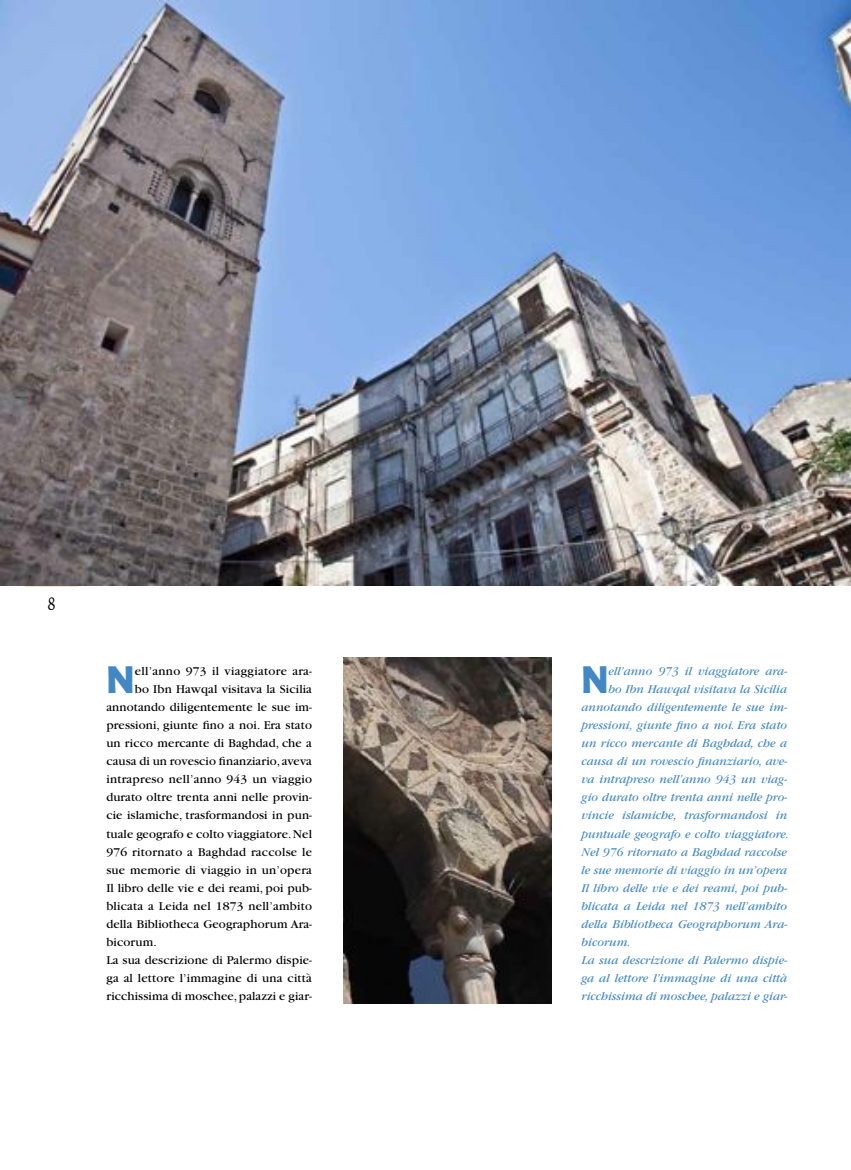
<style>
.page{position:relative;width:851px;height:1170px;background:#fff}
.page>*{position:absolute;margin:0;border:0;box-sizing:border-box;transform-origin:0 0}
.t1{font:700 37.75px "Formata";color:#4288c4}
.t2{font:italic 12.5px "Garamond";color:#4288c4}
.t3{font:12.5px "Garamond";letter-spacing:.01em;color:#000}
</style>
<div class="page">
<hr style="left:25px;top:585px;width:53px;height:1px;background:#b99836">
<img style="left:344px;top:657px;width:208px;height:346px">
<img style="left:0;top:1px;width:850px;height:584px">
<h1 class="t1" style="left:106px;top:656px;width:30px">N</h1>
<p class="t3" style="left:135px;top:665px;width:179px">ell’anno 973 il viaggiatore ara-</p>
<p class="t3" style="left:135px;top:683px;width:179px">bo Ibn Hawqal visitava la Sicilia</p>
<p class="t3" style="left:106px;top:701px;width:207px">annotando diligentemente le sue im-</p>
<p class="t3" style="left:106px;top:719px;width:207px">pressioni, giunte fino a noi. Era stato</p>
<p class="t3" style="left:106px;top:737px;width:207px">un ricco mercante di Baghdad, che a</p>
<p class="t3" style="left:106px;top:755px;width:207px">causa di un rovescio finanziario, aveva</p>
<p class="t3" style="left:106px;top:773px;width:207px">intrapreso nell’anno 943 un viaggio</p>
<p class="t3" style="left:106px;top:791px;width:207px">durato oltre trenta anni nelle provin-</p>
<p class="t3" style="left:106px;top:809px;width:207px">cie islamiche, trasformandosi in pun-</p>
<p class="t3" style="left:106px;top:827px;width:207px">tuale geografo e colto viaggiatore. Nel</p>
<p class="t3" style="left:106px;top:845px;width:207px">976 ritornato a Baghdad raccolse le</p>
<p class="t3" style="left:106px;top:863px;width:207px">sue memorie di viaggio in un’opera</p>
<p class="t3" style="left:106px;top:881px;width:207px">Il libro delle vie e dei reami, poi pub-</p>
<p class="t3" style="left:106px;top:899px;width:207px">blicata a Leida nel 1873 nell’ambito</p>
<p class="t3" style="left:106px;top:917px;width:207px">della Bibliotheca Geographorum Ara-</p>
<p class="t3" style="left:106px;top:935px;width:52px">bicorum.</p>
<p class="t3" style="left:106px;top:953px;width:207px">La sua descrizione di Palermo dispie-</p>
<p class="t3" style="left:106px;top:971px;width:207px">ga al lettore l’immagine di una città</p>
<p class="t3" style="left:106px;top:989px;width:207px">ricchissima di moschee, palazzi e giar-</p>
<h1 class="t1" style="left:581px;top:656px;width:28px">N</h1>
<p class="t2" style="left:608px;top:665px;width:180px">ell’anno 973 il viaggiatore ara-</p>
<p class="t2" style="left:608px;top:683px;width:180px">bo Ibn Hawqal visitava la Sicilia</p>
<p class="t2" style="left:581px;top:701px;width:207px">annotando diligentemente le sue im-</p>
<p class="t2" style="left:581px;top:719px;width:207px">pressioni, giunte fino a noi. Era stato</p>
<p class="t2" style="left:581px;top:737px;width:207px">un ricco mercante di Baghdad, che a</p>
<p class="t2" style="left:581px;top:755px;width:207px">causa di un rovescio finanziario, ave-</p>
<p class="t2" style="left:581px;top:773px;width:207px">va intrapreso nell’anno 943 un viag-</p>
<p class="t2" style="left:581px;top:791px;width:207px">gio durato oltre trenta anni nelle pro-</p>
<p class="t2" style="left:581px;top:809px;width:207px">vincie islamiche, trasformandosi in</p>
<p class="t2" style="left:581px;top:827px;width:209px">puntuale geografo e colto viaggiatore.</p>
<p class="t2" style="left:581px;top:845px;width:207px">Nel 976 ritornato a Baghdad raccolse</p>
<p class="t2" style="left:581px;top:863px;width:207px">le sue memorie di viaggio in un’opera</p>
<p class="t2" style="left:581px;top:881px;width:207px">Il libro delle vie e dei reami, poi pub-</p>
<p class="t2" style="left:581px;top:899px;width:207px">blicata a Leida nel 1873 nell’ambito</p>
<p class="t2" style="left:581px;top:917px;width:207px">della Bibliotheca Geographorum Ara-</p>
<p class="t2" style="left:581px;top:935px;width:50px">bicorum.</p>
<p class="t2" style="left:581px;top:953px;width:207px">La sua descrizione di Palermo dispie-</p>
<p class="t2" style="left:581px;top:971px;width:207px">ga al lettore l’immagine di una città</p>
<p class="t2" style="left:581px;top:989px;width:207px">ricchissima di moschee, palazzi e giar-</p>
</div>
